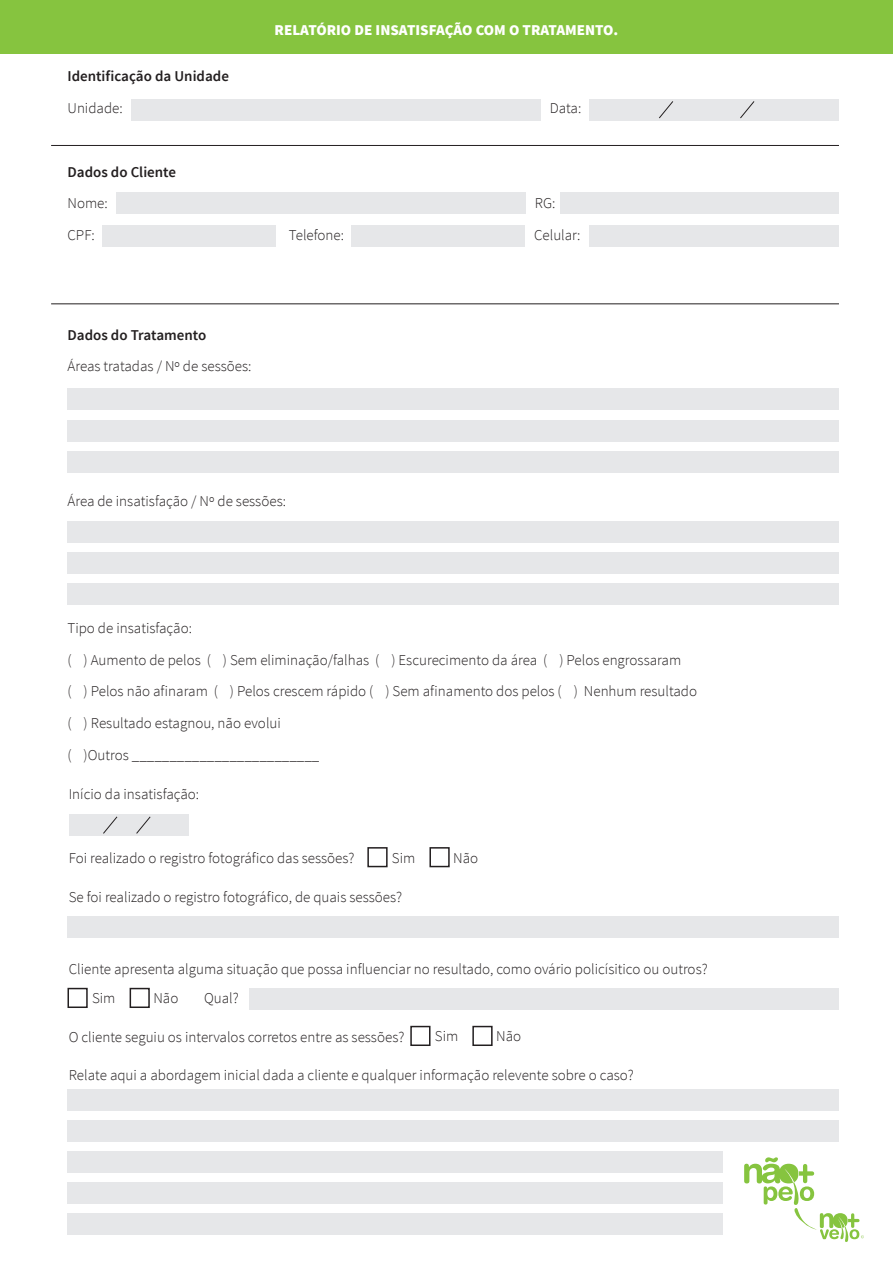
<style>
.page{position:relative;width:893px;height:1263px;background:#fff}
.page>*{position:absolute;margin:0;border:0;box-sizing:border-box;transform-origin:0 0}
.t1{font:300 15px/31.8px "Source Sans Pro";color:#231f20}
.t2{font:600 15px "Source Sans Pro";color:#231f20}
.t3{font:900 15px "Source Sans Pro";color:#fff}
</style>
<div class="page">
<div style="left:1px;top:1px;width:892px;height:53px;background:#86c43f"></div>
<div style="left:132px;top:99px;width:409px;height:22px;background:#e6e7e9"></div>
<div style="left:116px;top:192px;width:409px;height:22px;background:#e6e7e9"></div>
<div style="left:560px;top:192px;width:279px;height:22px;background:#e6e7e9"></div>
<div style="left:589px;top:225px;width:250px;height:22px;background:#e6e7e9"></div>
<div style="left:351px;top:225px;width:174px;height:22px;background:#e6e7e9"></div>
<div style="left:102px;top:225px;width:174px;height:22px;background:#e6e7e9"></div>
<div style="left:68px;top:388px;width:771px;height:22px;background:#e6e7e9"></div>
<div style="left:68px;top:521px;width:771px;height:21px;background:#e6e7e9"></div>
<div style="left:68px;top:420px;width:771px;height:22px;background:#e6e7e9"></div>
<div style="left:68px;top:552px;width:771px;height:22px;background:#e6e7e9"></div>
<div style="left:68px;top:451px;width:771px;height:22px;background:#e6e7e9"></div>
<div style="left:68px;top:583px;width:771px;height:22px;background:#e6e7e9"></div>
<div style="left:68px;top:915px;width:771px;height:22px;background:#e6e7e9"></div>
<div style="left:250px;top:988px;width:589px;height:22px;background:#e6e7e9"></div>
<div style="left:68px;top:1089px;width:771px;height:22px;background:#e6e7e9"></div>
<div style="left:68px;top:1120px;width:771px;height:22px;background:#e6e7e9"></div>
<div style="left:68px;top:1151px;width:655px;height:22px;background:#e6e7e9"></div>
<div style="left:68px;top:1182px;width:655px;height:22px;background:#e6e7e9"></div>
<div style="left:68px;top:1213px;width:655px;height:22px;background:#e6e7e9"></div>
<div style="left:589px;top:99px;width:250px;height:22px;background:#e6e7e9"></div>
<svg style="left:744px;top:1157px;width:120px;height:85px"></svg>
<div style="left:367px;top:847px;width:21px;height:20px;border:2px solid #231f20"></div>
<div style="left:68px;top:988px;width:20px;height:20px;border:2px solid #231f20"></div>
<div style="left:410px;top:1026px;width:20px;height:20px;border:2px solid #231f20"></div>
<div style="left:429px;top:847px;width:21px;height:20px;border:2px solid #231f20"></div>
<div style="left:130px;top:988px;width:20px;height:20px;border:2px solid #231f20"></div>
<div style="left:472px;top:1026px;width:21px;height:20px;border:2px solid #231f20"></div>
<hr style="left:51px;top:304px;width:788px;height:1px;background:#231f20">
<hr style="left:51px;top:145px;width:788px;height:1px;background:#231f20">
<svg style="left:659px;top:101px;width:14px;height:18px"></svg>
<svg style="left:740px;top:101px;width:15px;height:18px"></svg>
<div style="left:69px;top:814px;width:119px;height:22px;background:#e6e7e9"></div>
<svg style="left:103px;top:816px;width:15px;height:18px"></svg>
<svg style="left:136px;top:816px;width:15px;height:18px"></svg>
<p class="t3" style="left:275px;top:20px;width:345px">RELATÓRIO DE INSATISFAÇÃO COM O TRATAMENTO.</p>
<p class="t2" style="left:68px;top:67px;width:163px">Identificação da Unidade</p>
<p class="t1" style="left:68px;top:92px;width:57px">Unidade:</p>
<p class="t1" style="left:550px;top:92px;width:33px">Data:</p>
<p class="t2" style="left:68px;top:162px;width:110px">Dados do Cliente</p>
<p class="t1" style="left:68px;top:188px;width:42px">Nome:<br>CPF:</p>
<p class="t2" style="left:68px;top:325px;width:140px">Dados do Tratamento</p>
<p class="t1" style="left:68px;top:351px;width:185px">Áreas tratadas / Nº de sessões:</p>
<p class="t1" style="left:289px;top:219px;width:57px">Telefone:</p>
<p class="t1" style="left:68px;top:485px;width:220px">Área de insatisfação / Nº de sessões:</p>
<p class="t1" style="left:534px;top:188px;width:48px">RG:<br>Celular:</p>
<p class="t1" style="left:68px;top:612px;width:631px">Tipo de insatisfação:<br>( ) Aumento de pelos ( ) Sem eliminação/falhas ( ) Escurecimento da área ( ) Pelos engrossaram<br>( ) Pelos não afinaram ( ) Pelos crescem rápido ( ) Sem afinamento dos pelos ( ) Nenhum resultado ( ) Resultado estagnou, não evolui<br>( )Outros _________________________</p>
<p class="t1" style="left:69px;top:778px;width:132px">Início da insatisfação:</p>
<p class="t1" style="left:69px;top:842px;width:287px">Foi realizado o registro fotográfico das sessões?</p>
<p class="t1" style="left:69px;top:881px;width:335px">Se foi realizado o registro fotográfico, de quais sessões?</p>
<p class="t1" style="left:392px;top:842px;width:25px">Sim</p>
<p class="t1" style="left:453px;top:842px;width:27px">Não</p>
<p class="t1" style="left:69px;top:953px;width:640px">Cliente apresenta alguma situação que possa influenciar no resultado, como ovário policísitico ou outros?</p>
<p class="t1" style="left:92px;top:982px;width:25px">Sim</p>
<p class="t1" style="left:153px;top:982px;width:27px">Não</p>
<p class="t1" style="left:204px;top:982px;width:36px">Qual?</p>
<p class="t1" style="left:435px;top:1020px;width:25px">Sim</p>
<p class="t1" style="left:496px;top:1020px;width:27px">Não</p>
<p class="t1" style="left:69px;top:1021px;width:337px">O cliente seguiu os intervalos corretos entre as sessões?</p>
<p class="t1" style="left:69px;top:1059px;width:567px">Relate aqui a abordagem inicial dada a cliente e qualquer informação relevente sobre o caso?</p>
</div>
